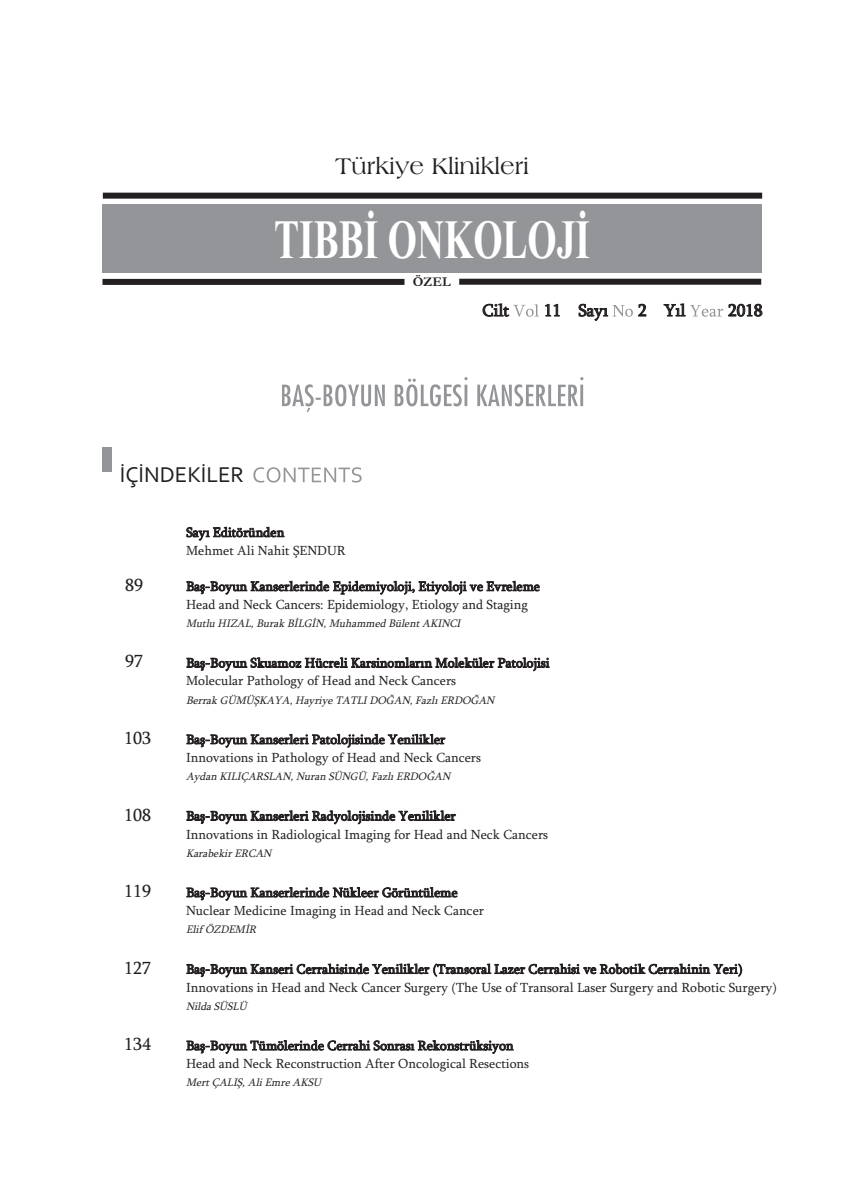
<style>
.page{position:relative;width:865px;height:1197px;background:#fff}
.page>*{position:absolute;margin:0;border:0;box-sizing:border-box;transform-origin:0 0}
.t1{font:700 55.35px "Times New Roman";color:#fff;scale:.68 1}
.t2{font:24px "Americana BT Roman";color:#231f20}
.t3{font:22.5px "Corbel";color:#231f20}
.t4{font:18px "Sylfaen";color:#231f20}
.t5{font:17.25px "Sylfaen";color:#231f20}
.t6{font:13.5px/18.1px "Sylfaen";color:#231f20}
.t7{font:700 13.5px "Garamond";color:#231f20}
.t8{font:italic 11.1px "Sylfaen";color:#231f20}
</style>
<div class="page">
<svg style="left:253px;top:467px;width:108px;height:15px"></svg>
<div style="left:103px;top:447px;width:9px;height:25px;background:#939598"></div>
<div style="left:102px;top:204px;width:660px;height:68px;background:#939598"></div>
<div style="left:103px;top:193px;width:659px;height:6px;background:#231f20"></div>
<div style="left:102px;top:279px;width:302px;height:6px;background:#231f20"></div>
<div style="left:459px;top:279px;width:302px;height:6px;background:#231f20"></div>
<svg style="left:513px;top:304px;width:26px;height:13px"></svg>
<svg style="left:612px;top:305px;width:21px;height:12px"></svg>
<svg style="left:690px;top:305px;width:33px;height:12px"></svg>
<svg style="left:282px;top:384px;width:135px;height:28px"></svg>
<h2 class="t2" style="left:335px;top:152px;width:195px">Türkiye Klinikleri</h2>
<h1 class="t1" style="left:274px;top:207px;width:466px">TIBBİ ONKOLOJİ</h1>
<p class="t7" style="left:413px;top:274px;width:39px">ÖZEL</p>
<p class="t5" style="left:482px;top:300px;width:28px">Cilt</p>
<p class="t5" style="left:544px;top:300px;width:66px">11 Sayı</p>
<p class="t5" style="left:638px;top:300px;width:49px">2 Yıl</p>
<p class="t5" style="left:728px;top:300px;width:36px">2018</p>
<h3 class="t3" style="left:120px;top:461px;width:126px">İÇİNDEKİLER</h3>
<p class="t6" style="left:186px;top:523px;width:161px">Sayı Editöründen<br>Mehmet Ali Nahit ŞENDUR</p>
<h3 class="t4" style="left:125px;top:574px;width:19px">89</h3>
<p class="t6" style="left:186px;top:577px;width:355px">Baş-Boyun Kanserlerinde Epidemiyoloji, Etiyoloji ve Evreleme<br>Head and Neck Cancers: Epidemiology, Etiology and Staging</p>
<p class="t8" style="left:186px;top:616px;width:279px">Mutlu HIZAL, Burak BİLGİN, Muhammed Bülent AKINCI</p>
<h3 class="t4" style="left:125px;top:650px;width:19px">97</h3>
<p class="t6" style="left:186px;top:653px;width:365px">Baş-Boyun Skuamoz Hücreli Karsinomların Moleküler Patolojisi<br>Molecular Pathology of Head and Neck Cancers</p>
<p class="t8" style="left:186px;top:693px;width:313px">Berrak GÜMÜŞKAYA, Hayriye TATLI DOĞAN, Fazlı ERDOĞAN</p>
<h3 class="t4" style="left:124px;top:727px;width:28px">103</h3>
<p class="t6" style="left:186px;top:730px;width:296px">Baş-Boyun Kanserleri Patolojisinde Yenilikler<br>Innovations in Pathology of Head and Neck Cancers</p>
<p class="t8" style="left:186px;top:769px;width:269px">Aydan KILIÇARSLAN, Nuran SÜNGÜ, Fazlı ERDOĞAN</p>
<h3 class="t4" style="left:124px;top:803px;width:28px">108</h3>
<p class="t6" style="left:186px;top:806px;width:363px">Baş-Boyun Kanserleri Radyolojisinde Yenilikler<br>Innovations in Radiological Imaging for Head and Neck Cancers</p>
<p class="t8" style="left:186px;top:846px;width:90px">Karabekir ERCAN</p>
<h3 class="t4" style="left:124px;top:880px;width:28px">119</h3>
<p class="t6" style="left:186px;top:883px;width:299px">Baş-Boyun Kanserlerinde Nükleer Görüntüleme<br>Nuclear Medicine Imaging in Head and Neck Cancer</p>
<p class="t8" style="left:186px;top:922px;width:75px">Elif ÖZDEMİR</p>
<h3 class="t4" style="left:124px;top:956px;width:28px">127</h3>
<p class="t6" style="left:186px;top:959px;width:592px">Baş-Boyun Kanseri Cerrahisinde Yenilikler (Transoral Lazer Cerrahisi ve Robotik Cerrahinin Yeri)<br>Innovations in Head and Neck Cancer Surgery (The Use of Transoral Laser Surgery and Robotic Surgery)</p>
<p class="t8" style="left:186px;top:999px;width:65px">Nilda SÜSLÜ</p>
<h3 class="t4" style="left:124px;top:1033px;width:28px">134</h3>
<p class="t6" style="left:186px;top:1036px;width:344px">Baş-Boyun Tümölerinde Cerrahi Sonrası Rekonstrüksiyon<br>Head and Neck Reconstruction After Oncological Resections</p>
<p class="t8" style="left:186px;top:1075px;width:140px">Mert ÇALIŞ, Ali Emre AKSU</p>
</div>
